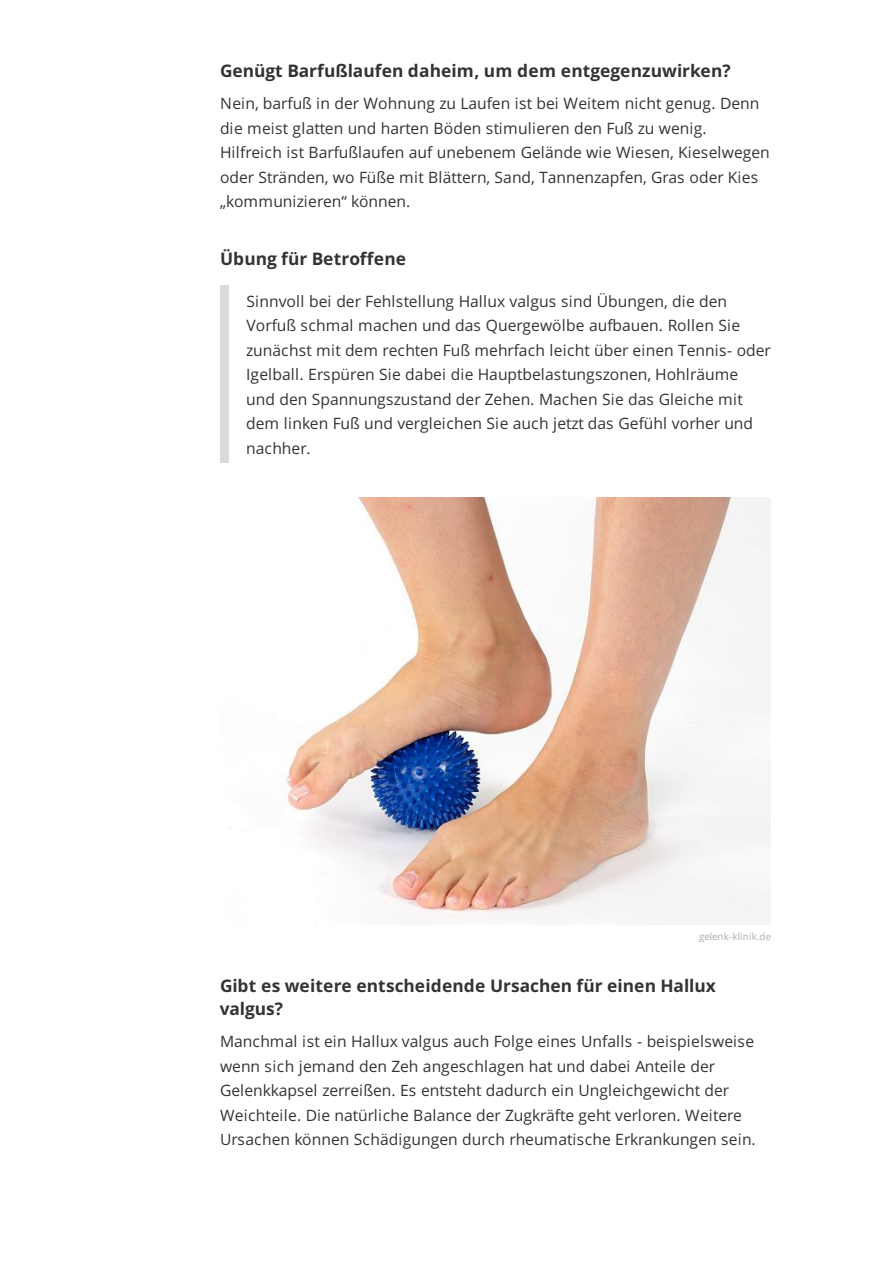
<style>
.page{position:relative;width:893px;height:1263px;background:#fff}
.page>*{position:absolute;margin:0;border:0;box-sizing:border-box;transform-origin:0 0}
.t1{font:700 23.55px/22.8px "Open Sans";color:#333}
.t2{font:21px/24.5px "Open Sans";color:#333}
.t3{font:13.05px "Open Sans";letter-spacing:.01em;color:#adadad}
</style>
<div class="page">
<div style="left:220px;top:286px;width:9px;height:177px;background:#dadada"></div>
<img style="left:285px;top:497px;width:486px;height:428px">
<p class="t1" style="left:220px;top:59px;width:512px">Genügt Barfußlaufen daheim, um dem entgegenzuwirken?</p>
<p class="t2" style="left:220px;top:92px;width:551px">Nein, barfuß in der Wohnung zu Laufen ist bei Weitem nicht genug. Denn die meist glatten und harten Böden stimulieren den Fuß zu wenig.<br>Hilfreich ist Barfußlaufen auf unebenem Gelände wie Wiesen, Kieselwegen oder Stränden, wo Füße mit Blättern, Sand, Tannenzapfen, Gras oder Kies „kommunizieren“ können.</p>
<p class="t1" style="left:220px;top:247px;width:187px">Übung für Betroffene</p>
<p class="t2" style="left:246px;top:289px;width:526px">Sinnvoll bei der Fehlstellung Hallux valgus sind Übungen, die den Vorfuß schmal machen und das Quergewölbe aufbauen. Rollen Sie zunächst mit dem rechten Fuß mehrfach leicht über einen Tennis- oder Igelball. Erspüren Sie dabei die Hauptbelastungszonen, Hohlräume und den Spannungszustand der Zehen. Machen Sie das Gleiche mit dem linken Fuß und vergleichen Sie auch jetzt das Gefühl vorher und nachher.</p>
<p class="t3" style="left:699px;top:931px;width:73px">gelenk-klinik.de</p>
<p class="t1" style="left:220px;top:975px;width:498px">Gibt es weitere entscheidende Ursachen für einen Hallux valgus?</p>
<p class="t2" style="left:220px;top:1030px;width:537px">Manchmal ist ein Hallux valgus auch Folge eines Unfalls - beispielsweise wenn sich jemand den Zeh angeschlagen hat und dabei Anteile der Gelenkkapsel zerreißen. Es entsteht dadurch ein Ungleichgewicht der Weichteile. Die natürliche Balance der Zugkräfte geht verloren. Weitere Ursachen können Schädigungen durch rheumatische Erkrankungen sein.</p>
</div>
